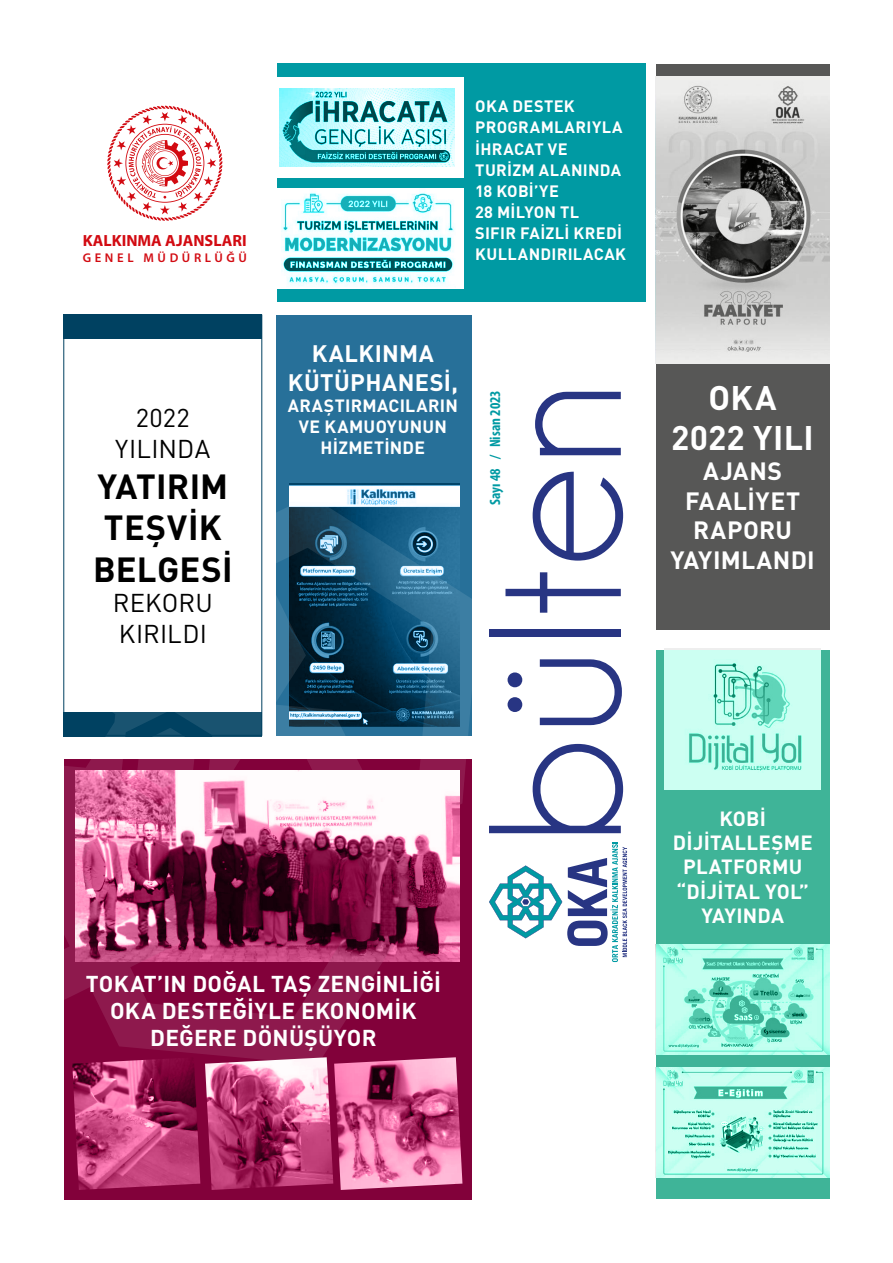
<style>
.page{position:relative;width:893px;height:1263px;background:#fff}
.page>*{position:absolute;margin:0;border:0;box-sizing:border-box;transform-origin:0 0}
.t1{font:190.8px "Champagne&Limousines";letter-spacing:.02em;color:#283583}
.t2{font:700 34.5px/41.4px "DIN Pro";letter-spacing:.01em;color:#000;text-align:center}
.t3{font:700 33.75px/40.5px "DIN Pro";letter-spacing:.005em;color:#fff;text-align:center}
.t4{font:25.5px/30.6px "DIN Pro";letter-spacing:.01em;color:#000;text-align:center}
.t5{font:700 24.75px/29.7px "DIN Pro";letter-spacing:.025em;color:#fff;text-align:center}
.t6{font:700 23.55px/28.3px "DIN Pro";letter-spacing:.02em;color:#fff;text-align:center}
.t7{font:700 22.65px/27.2px "DIN Pro";letter-spacing:.01em;color:#fff;text-align:center}
.t8{font:700 20.25px/24.5px "DIN Pro";letter-spacing:.01em;color:#fff;text-align:center}
.t9{font:700 17.55px/21.1px "DIN Pro";letter-spacing:.015em;color:#fff;text-align:center}
.t10{font:700 16.35px/21px "DIN Pro";letter-spacing:.02em;color:#fff}
.t11{font:700 16.2px "Myriad Pro";color:#d20a11}
.t12{font:700 condensed 15px "Myriad Pro";color:#009aa3}
.t13{font:600 12.75px "Myriad Pro";letter-spacing:.285em;color:#d20a11}
</style>
<div class="page">
<div style="left:656px;top:64px;width:173px;height:565px;background:#575756"></div>
<div style="left:656px;top:651px;width:173px;height:548px;background:#3fb498"></div>
<div style="left:277px;top:64px;width:369px;height:238px;background:#009aa3"></div>
<div style="left:277px;top:315px;width:195px;height:421px;background:#277099"></div>
<div style="left:64px;top:315px;width:198px;height:24px;background:#004161"></div>
<div style="left:64px;top:759px;width:408px;height:440px;background:#82013a"></div>
<svg style="left:63px;top:451px;width:409px;height:606px"></svg>
<svg style="left:137px;top:728px;width:59px;height:42px"></svg>
<svg style="left:489px;top:842px;width:138px;height:120px"></svg>
<img style="left:655px;top:77px;width:174px;height:287px">
<img style="left:664px;top:648px;width:157px;height:142px">
<img style="left:655px;top:944px;width:174px;height:110px">
<img style="left:655px;top:1067px;width:174px;height:111px">
<img style="left:72px;top:1059px;width:128px;height:131px">
<img style="left:205px;top:1057px;width:257px;height:133px">
<img style="left:76px;top:770px;width:384px;height:191px">
<svg style="left:107px;top:106px;width:115px;height:115px"></svg>
<div style="left:277px;top:77px;width:187px;height:101px;background:#fff"></div>
<img style="left:280px;top:89px;width:174px;height:78px">
<div style="left:277px;top:188px;width:187px;height:100px;background:#fff"></div>
<img style="left:281px;top:189px;width:175px;height:98px">
<div style="left:63px;top:315px;width:199px;height:421px;border:1px solid #004161"></div>
<p class="t11" style="left:83px;top:230px;width:165px">KALKINMA AJANSLARI</p>
<p class="t13" style="left:83px;top:250px;width:166px">GENEL MÜDÜRLÜĞÜ</p>
<h3 class="t4" style="left:115px;top:402px;width:96px">2022<br>YILINDA</h3>
<h2 class="t2" style="left:93px;top:465px;width:141px">YATIRIM<br>TEŞVIK<br>BELGESI</h2>
<h3 class="t4" style="left:113px;top:587px;width:102px;text-align:left">REKORU<br>KIRILDI</h3>
<p class="t10" style="left:475px;top:95px;width:152px">OKA DESTEK<br>PROGRAMLARIYLA<br>İ HRACAT VE<br>TURIZM ALANINDA<br>18 KOBİ’YE<br>28 MILYON TL<br>SIFIR FAIZLI KREDI<br>KULLANDIRILACAK</p>
<h3 class="t6" style="left:288px;top:339px;width:172px">KALKINMA<br>KÜTÜPHANESI,</h3>
<p class="t9" style="left:288px;top:394px;width:172px">ARAŞTIRMACILARIN<br>VE KAMUOYUNUN<br>HIZMETINDE</p>
<p class="t12" style="left:486px;top:505px;width:116px;rotate:-90deg">Sayı 48 / Nisan 2023</p>
<h1 class="t1" style="left:461px;top:842px;width:461px;rotate:-90deg">bülten</h1>
<h3 class="t7" style="left:86px;top:969px;width:357px">TOKAT’IN DOĞAL TAŞ ZENGINLIĞI<br>OKA DESTEĞIYLE EKONOMIK<br>DEĞERE DÖNÜŞÜYOR</h3>
<h3 class="t3" style="left:671px;top:376px;width:144px">OKA<br>2022 YILI</h3>
<h3 class="t5" style="left:670px;top:455px;width:146px">AJANS<br>FAALIYET<br>RAPORU<br>YAYIMLANDI</h3>
<p class="t8" style="left:673px;top:805px;width:141px">KOBİ<br>DIJITALLEŞME<br>PLATFORMU “DIJITAL YOL”<br>YAYINDA</p>
</div>
